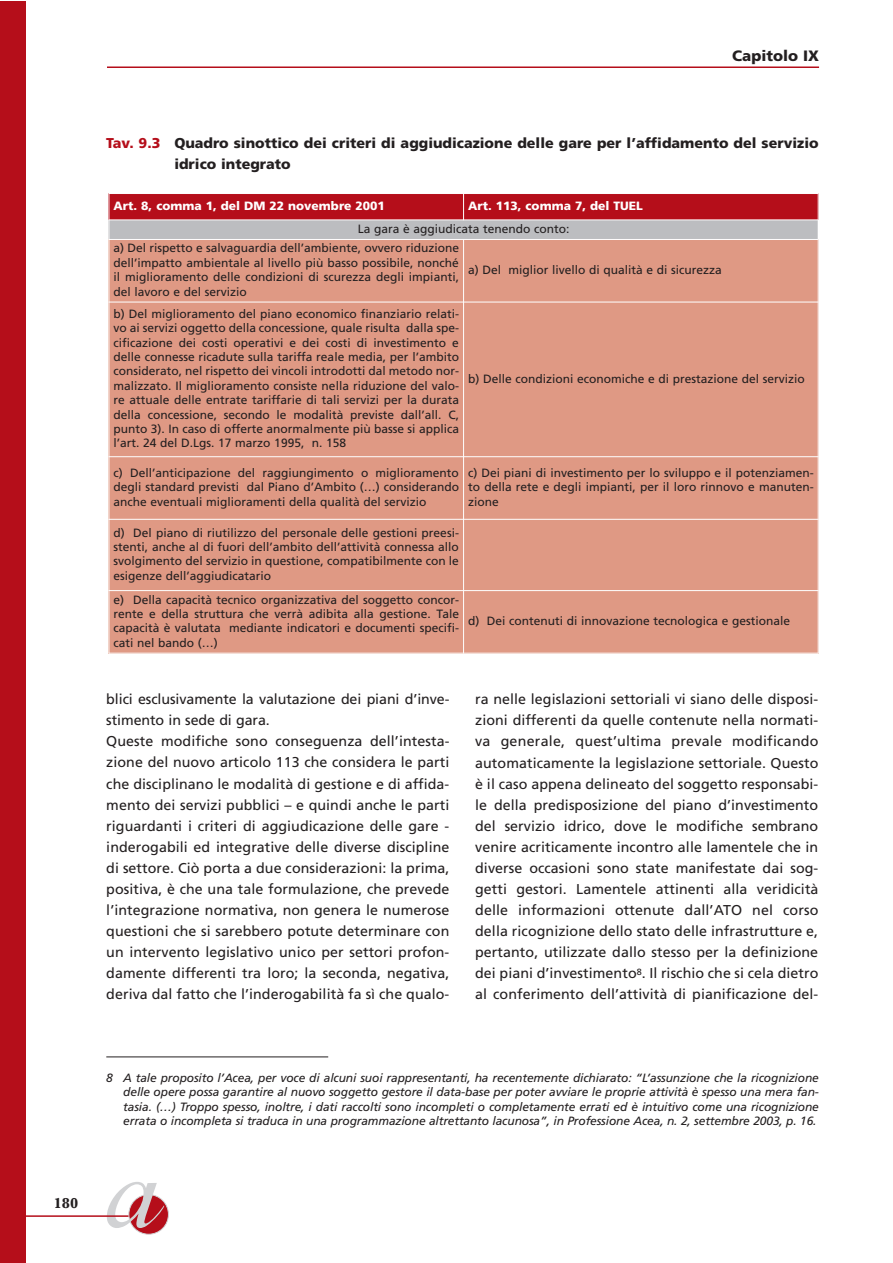
<style>
.page{position:relative;width:893px;height:1263px;background:#fff}
.page>*{position:absolute;margin:0;border:0;box-sizing:border-box;transform-origin:0 0}
.t1{font:900 15px "Frutiger";color:#231f20}
.t2{font:600 15px "M Baskerville";color:#231f20}
.t3{font:14.25px/21px "Frutiger";letter-spacing:.005em;color:#231f20}
.t4{font:900 14.25px/21px "Frutiger";color:#231f20}
.t5{font:12px/14.4px "Frutiger";color:#231f20;text-align:justify}
.t6{font:italic 12px/14.4px "Frutiger";letter-spacing:-.01em;color:#231f20;text-align:justify}
.t7{font:900 12px "Frutiger";color:#fff}
.s1{color:#b50e1a}
</style>
<div class="page">
<div style="left:129px;top:1194px;width:39px;height:40px;background:#b50e1a;border-radius:50%"></div>
<div style="left:128px;top:1194px;width:41px;height:41px;border:1px solid #d1d2d4;border-radius:50%"></div>
<svg style="left:107px;top:1182px;width:57px;height:46px"></svg>
<hr style="left:107px;top:66px;width:712px;height:2px;background:#b50e1a">
<hr style="left:2px;top:1215px;width:126px;height:2px;background:#b50e1a">
<div style="left:0;top:1px;width:26px;height:1262px;background:#b50e1a"></div>
<div style="left:109px;top:193px;width:355px;height:27px;background:#b50e1a"></div>
<div style="left:464px;top:193px;width:355px;height:27px;background:#b50e1a"></div>
<div style="left:109px;top:220px;width:709px;height:19px;background:#bcbdc0"></div>
<div style="left:109px;top:239px;width:355px;height:63px;background:#df9984"></div>
<div style="left:464px;top:239px;width:355px;height:63px;background:#df9984"></div>
<div style="left:109px;top:302px;width:355px;height:155px;background:#df9984"></div>
<div style="left:464px;top:302px;width:355px;height:155px;background:#df9984"></div>
<div style="left:109px;top:457px;width:355px;height:62px;background:#df9984"></div>
<div style="left:464px;top:457px;width:355px;height:62px;background:#df9984"></div>
<div style="left:109px;top:519px;width:355px;height:72px;background:#df9984"></div>
<div style="left:464px;top:519px;width:355px;height:72px;background:#df9984"></div>
<div style="left:109px;top:591px;width:355px;height:62px;background:#df9984"></div>
<div style="left:464px;top:591px;width:355px;height:62px;background:#df9984"></div>
<hr style="left:109px;top:193px;width:1px;height:460px;background:#fff">
<svg style="left:463px;top:194px;width:1px;height:25px"></svg>
<hr style="left:463px;top:239px;width:1px;height:414px;background:#fff">
<hr style="left:818px;top:193px;width:1px;height:460px;background:#fff">
<hr style="left:109px;top:193px;width:710px;height:1px;background:#fff">
<hr style="left:109px;top:219px;width:710px;height:1px;background:#fff">
<hr style="left:109px;top:239px;width:710px;height:1px;background:#fff">
<hr style="left:109px;top:302px;width:710px;height:1px;background:#fff">
<hr style="left:109px;top:456px;width:710px;height:1px;background:#fff">
<hr style="left:109px;top:519px;width:710px;height:1px;background:#fff">
<hr style="left:109px;top:590px;width:710px;height:1px;background:#fff">
<hr style="left:106px;top:1057px;width:222px;height:1px;background:#231f20">
<p class="t1" style="left:732px;top:50px;width:88px">Capitolo IX</p>
<p class="t2" style="left:54px;top:1198px;width:26px">180</p>
<p class="t4" style="left:174px;top:134px;width:646px;text-indent:-68px"><span class="s1">Tav. 9.3</span> Quadro sinottico dei criteri di aggiudicazione delle gare per l’affidamento del servizio idrico integrato</p>
<p class="t7" style="left:114px;top:201px;width:273px">Art. 8, comma 1, del DM 22 novembre 2001</p>
<p class="t7" style="left:468px;top:201px;width:176px">Art. 113, comma 7, del TUEL</p>
<p class="t5" style="left:114px;top:220px;width:457px;line-height:19.5px;text-indent:244px">La gara è aggiudicata tenendo conto: a) Del rispetto e salvaguardia dell’ambiente, ovvero riduzione</p>
<p class="t5" style="left:114px;top:256px;width:347px">dell’impatto ambientale al livello più basso possibile, nonché il miglioramento delle condizioni di scurezza degli impianti, del lavoro e del servizio</p>
<p class="t5" style="left:468px;top:264px;width:255px">a) Del miglior livello di qualità e di sicurezza</p>
<p class="t5" style="left:114px;top:307px;width:347px">b) Del miglioramento del piano economico finanziario relati&shy;vo ai servizi oggetto della concessione, quale risulta dalla spe&shy;cificazione dei costi operativi e dei costi di investimento e delle connesse ricadute sulla tariffa reale media, per l’ambito considerato, nel rispetto dei vincoli introdotti dal metodo nor&shy;malizzato. Il miglioramento consiste nella riduzione del valo&shy;re attuale delle entrate tariffarie di tali servizi per la durata della concessione, secondo le modalità previste dall’all. C, punto 3). In caso di offerte anormalmente più basse si applica l’art. 24 del D.Lgs. 17 marzo 1995, n. 158</p>
<p class="t5" style="left:468px;top:372px;width:338px">b) Delle condizioni economiche e di prestazione del servizio</p>
<p class="t5" style="left:114px;top:466px;width:347px">c) Dell’anticipazione del raggiungimento o miglioramento degli standard previsti dal Piano d’Ambito (…) considerando anche eventuali miglioramenti della qualità del servizio</p>
<p class="t5" style="left:468px;top:466px;width:347px">c) Dei piani di investimento per lo sviluppo e il potenziamen&shy;to della rete e degli impianti, per il loro rinnovo e manuten&shy;zione</p>
<p class="t5" style="left:114px;top:526px;width:347px">d) Del piano di riutilizzo del personale delle gestioni preesi&shy;stenti, anche al di fuori dell’ambito dell’attività connessa allo svolgimento del servizio in questione, compatibilmente con le esigenze dell’aggiudicatario</p>
<p class="t5" style="left:114px;top:593px;width:347px">e) Della capacità tecnico organizzativa del soggetto concor&shy;rente e della struttura che verrà adibita alla gestione. Tale capacità è valutata mediante indicatori e documenti specifi&shy;cati nel bando (…)</p>
<p class="t5" style="left:468px;top:615px;width:323px">d) Dei contenuti di innovazione tecnologica e gestionale</p>
<p class="t3" style="left:106px;top:690px;width:345px">blici esclusivamente la valutazione dei piani d’inve&shy;stimento in sede di gara.<br>Queste modifiche sono conseguenza dell’intesta&shy;zione del nuovo articolo 113 che considera le parti che disciplinano le modalità di gestione e di affida&shy;mento dei servizi pubblici – e quindi anche le parti riguardanti i criteri di aggiudicazione delle gare - inderogabili ed integrative delle diverse discipline di settore. Ciò porta a due considerazioni: la prima, positiva, è che una tale formulazione, che prevede l’integrazione normativa, non genera le numerose questioni che si sarebbero potute determinare con un intervento legislativo unico per settori profon&shy;damente differenti tra loro; la seconda, negativa, deriva dal fatto che l’inderogabilità fa sì che qualo-</p>
<p class="t3" style="left:475px;top:690px;width:345px;text-align:justify">ra nelle legislazioni settoriali vi siano delle disposi&shy;zioni differenti da quelle contenute nella normati&shy;va generale, quest’ultima prevale modificando automaticamente la legislazione settoriale. Questo è il caso appena delineato del soggetto responsabi&shy;le della predisposizione del piano d’investimento del servizio idrico, dove le modifiche sembrano venire acriticamente incontro alle lamentele che in diverse occasioni sono state manifestate dai sog&shy;getti gestori. Lamentele attinenti alla veridicità delle informazioni ottenute dall’ATO nel corso della ricognizione dello stato delle infrastrutture e, pertanto, utilizzate dallo stesso per la definizione dei piani d’investimento<sup>8</sup>. Il rischio che si cela dietro al conferimento dell’attività di pianificazione del-</p>
<p class="t6" style="left:123px;top:1071px;width:697px;text-indent:-17px">8 A tale proposito l’Acea, per voce di alcuni suoi rappresentanti, ha recentemente dichiarato: “L’assunzione che la ricognizione delle opere possa garantire al nuovo soggetto gestore il data-base per poter avviare le proprie attività è spesso una mera fan&shy;tasia. (…) Troppo spesso, inoltre, i dati raccolti sono incompleti o completamente errati ed è intuitivo come una ricognizione errata o incompleta si traduca in una programmazione altrettanto lacunosa”, in Professione Acea, n. 2, settembre 2003, p. 16.</p>
</div>
